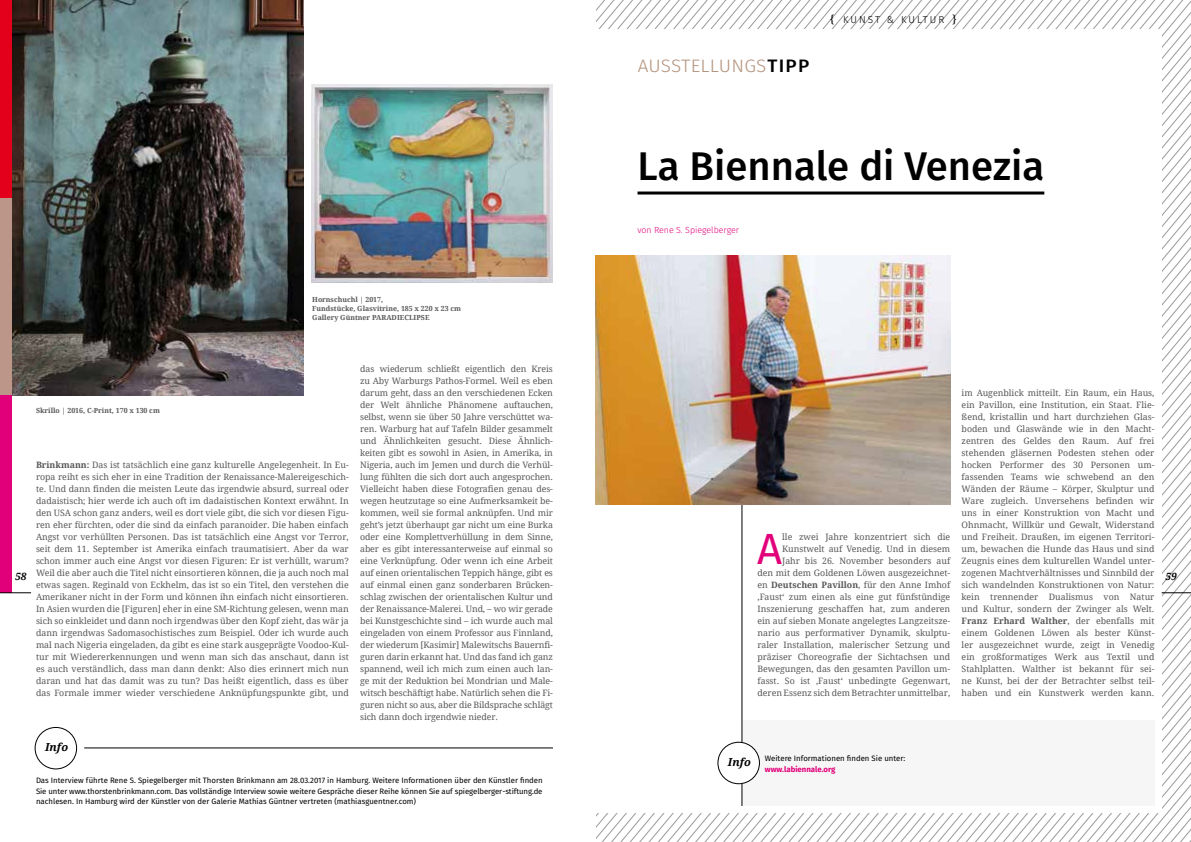
<style>
.page{position:relative;width:1191px;height:842px;background:#fff}
.page>*{position:absolute;margin:0;border:0;box-sizing:border-box;transform-origin:0 0}
.t1{font:43.6px "Fira Sans";color:#e2007a}
.t2{font:500 40px "Fira Sans";color:#000}
.t3{font:300 18px "Fira Sans";letter-spacing:.01em;color:#b3927c;scale:1.05 1}
.t4{font:italic 700 11px "Droid Serif";color:#000}
.t5{font:300 10px "Fira Sans";letter-spacing:.2em;color:#000}
.t6{font:italic 700 10px "Noto Serif";color:#000}
.t7{font:8.8px/12px "Droid Serif";color:#58585a;text-align:justify}
.t8{font:300 8.8px "Fira Sans";color:#e2007a}
.t9{font:7.8px/10.5px "Fira Sans";color:#000;text-align:justify}
.t10{font:700 7.8px "Fira Sans";color:#e2007a}
.t11{font:700 7px/9px "Droid Serif";color:#58585a}
.s1{font-weight:500;color:#000}
.s2{font-family:"Noto Serif";font-weight:400;font-size:11px}
.s3{font-weight:700}
</style>
<div class="page">
<div style="left:35px;top:727px;width:42px;height:42px;border:1px solid #000;border-radius:50%"></div>
<hr style="left:84px;top:748px;width:469px;height:1px;background:#000">
<img style="left:311px;top:84px;width:242px;height:198px">
<img style="left:12px;top:0;width:291px;height:395px">
<svg style="left:596px;top:4px;width:595px;height:838px"></svg>
<svg style="left:804px;top:287px;width:387px;height:555px"></svg>
<svg style="left:903px;top:359px;width:288px;height:483px"></svg>
<div style="left:595px;top:29px;width:566px;height:783px;background:#fff"></div>
<hr style="left:637px;top:192px;width:407px;height:3px;background:#000">
<div style="left:742px;top:720px;width:413px;height:86px;background:#f6f6f6"></div>
<hr style="left:742px;top:396px;width:1px;height:410px;background:#000">
<img style="left:595px;top:256px;width:355px;height:248px">
<div style="left:718px;top:742px;width:41px;height:42px;background:#fff;border-radius:50%"></div>
<div style="left:718px;top:742px;width:41px;height:42px;border:1px solid #000;border-radius:50%"></div>
<hr style="left:1161px;top:592px;width:30px;height:1px;background:#000">
<div style="left:0;top:0;width:12px;height:199px;background:#e2001a"></div>
<div style="left:0;top:198px;width:12px;height:198px;background:#bb9689"></div>
<div style="left:0;top:395px;width:12px;height:197px;background:#e2007a"></div>
<hr style="left:0;top:592px;width:31px;height:1px;background:#000">
<h3 class="t3" style="left:637px;top:53px;width:165px">AUSSTELLUNGS<span class="s1">TIPP</span></h3>
<p class="t5" style="left:829px;top:13px;width:128px"><span class="s2">{</span> KUNST &amp; KULTUR <span class="s2">}</span></p>
<h2 class="t2" style="left:637px;top:138px;width:408px">La Biennale di Venezia</h2>
<p class="t11" style="left:312px;top:295px;width:150px">Hornschuchl | 2017,<br>Fundstücke, Glasvitrine, 185 x 220 x 23 cm<br>Gallery Güntner PARADIECLIPSE</p>
<p class="t8" style="left:637px;top:224px;width:103px">von Rene S. Spiegelberger</p>
<p class="t7" style="left:360px;top:363px;width:194px">das wiederum schließt eigentlich den Kreis zu Aby Warburgs Pathos-Formel. Weil es eben darum geht, dass an den verschiedenen Ecken der Welt ähnliche Phänomene auftauchen, selbst, wenn sie über 50 Jahre verschüttet wa&shy;ren. Warburg hat auf Tafeln Bilder gesammelt und Ähnlichkeiten gesucht. Diese Ähnlich&shy;keiten gibt es sowohl in Asien, in Amerika, in Nigeria, auch im Jemen und durch die Verhül&shy;lung fühlten die sich dort auch angesprochen.<br>Vielleicht haben diese Fotografien genau des&shy;wegen heutzutage so eine Aufmerksamkeit be&shy;kommen, weil sie formal anknüpfen. Und mir geht’s jetzt überhaupt gar nicht um eine Burka oder eine Komplettverhüllung in dem Sinne, aber es gibt interessanterweise auf einmal so eine Verknüpfung. Oder wenn ich eine Arbeit auf einen orientalischen Teppich hänge, gibt es auf einmal einen ganz sonderbaren Brücken&shy;schlag zwischen der orientalischen Kultur und der Renaissance-Malerei. Und, – wo wir gerade bei Kunstgeschichte sind – ich wurde auch mal eingeladen von einem Professor aus Finnland, der wiederum [Kasimir] Malewitschs Bauernfi&shy;guren darin erkannt hat. Und das fand ich ganz spannend, weil ich mich zum einen auch lan&shy;ge mit der Reduktion bei Mondrian und Male&shy;witsch beschäftigt habe. Natürlich sehen die Fi&shy;guren nicht so aus, aber die Bildsprache schlägt sich dann doch irgendwie nieder.</p>
<p class="t7" style="left:961px;top:387px;width:194px">im Augenblick mitteilt. Ein Raum, ein Haus, ein Pavillon, eine Institution, ein Staat. Flie&shy;ßend, kristallin und hart durchziehen Glas&shy;boden und Glaswände wie in den Macht&shy;zentren des Geldes den Raum. Auf frei stehenden gläsernen Podesten stehen oder hocken Performer des 30 Personen um&shy;fassenden Teams wie schwebend an den Wänden der Räume – Körper, Skulptur und Ware zugleich. Unversehens befinden wir uns in einer Konstruktion von Macht und Ohnmacht, Willkür und Gewalt, Widerstand und Freiheit. Draußen, im eigenen Territori&shy;um, bewachen die Hunde das Haus und sind Zeugnis eines dem kulturellen Wandel unter&shy;zogenen Machtverhältnisses und Sinnbild der sich wandelnden Konstruktionen von Natur: kein trennender Dualismus von Natur und Kultur, sondern der Zwinger als Welt.<br><span class="s3">Franz Erhard Walther</span>, der ebenfalls mit einem Goldenen Löwen als bester Künst&shy;ler ausgezeichnet wurde, zeigt in Venedig ein großformatiges Werk aus Textil und Stahlplatten. Walther ist bekannt für sei&shy;ne Kunst, bei der der Betrachter selbst teil&shy;haben und ein Kunstwerk werden kann.</p>
<p class="t11" style="left:36px;top:406px;width:125px">Skrillo | 2016, C-Print, 170 x 130 cm</p>
<p class="t7" style="left:36px;top:459px;width:314px"><span class="s3">Brinkmann:</span> Das ist tatsächlich eine ganz kulturelle Angelegenheit. In Eu&shy;ropa reiht es sich eher in eine Tradition der Renaissance-Malereigeschich&shy;te. Und dann finden die meisten Leute das irgendwie absurd, surreal oder dadaistisch; hier werde ich auch oft im dadaistischen Kontext erwähnt. In den USA schon ganz anders, weil es dort viele gibt, die sich vor diesen Figu&shy;ren eher fürchten, oder die sind da einfach paranoider. Die haben einfach Angst vor verhüllten Personen. Das ist tatsächlich eine Angst vor Terror, seit dem 11. September ist Amerika einfach traumatisiert. Aber da war schon immer auch eine Angst vor diesen Figuren: Er ist verhüllt, warum?<br>Weil die aber auch die Titel nicht einsortieren können, die ja auch noch mal etwas sagen. Reginald von Eckhelm, das ist so ein Titel, den verstehen die Amerikaner nicht in der Form und können ihn einfach nicht einsortieren.<br>In Asien wurden die [Figuren] eher in eine SM-Richtung gelesen, wenn man sich so einkleidet und dann noch irgendwas über den Kopf zieht, das wär ja dann irgendwas Sadomasochistisches zum Beispiel. Oder ich wurde auch mal nach Nigeria eingeladen, da gibt es eine stark ausgeprägte Voodoo-Kul&shy;tur mit Wiedererkennungen und wenn man sich das anschaut, dann ist es auch verständlich, dass man dann denkt: Also dies erinnert mich nun daran und hat das damit was zu tun? Das heißt eigentlich, dass es über das Formale immer wieder verschiedene Anknüpfungspunkte gibt, und</p>
<p class="t7" style="left:757px;top:531px;width:194px;text-align:right">lle zwei Jahre konzentriert sich die Kunstwelt auf Venedig. Und in diesem<br>Jahr bis 26. November besonders auf<br>den mit dem Goldenen Löwen ausgezeichnet&shy;en <span class="s3">Deutschen Pavillon</span>, für den Anne Imhof ‚Faust‘ zum einen als eine gut fünfstündige Inszenierung geschaffen hat, zum anderen ein auf sieben Monate angelegtes Langzeitsze&shy;nario aus performativer Dynamik, skulptu&shy;raler Installation, malerischer Setzung und präziser Choreografie der Sichtachsen und Bewegungen, das den gesamten Pavillon um&shy;fasst. So ist ‚Faust‘ unbedingte Gegenwart, deren Essenz sich dem Betrachter unmittelbar,</p>
<h1 class="t1" style="left:757px;top:518px;width:27px">A</h1>
<p class="t6" style="left:15px;top:569px;width:13px">58</p>
<p class="t6" style="left:1165px;top:569px;width:13px">59</p>
<p class="t4" style="left:45px;top:741px;width:25px">Info</p>
<p class="t9" style="left:36px;top:776px;width:508px">Das Interview führte Rene S. Spiegelberger mit Thorsten Brinkmann am 28.03.2017 in Hamburg. Weitere Informationen über den Künstler finden Sie unter www.thorstenbrinkmann.com. Das vollständige Interview sowie weitere Gespräche dieser Reihe können Sie auf spiegelberger-stiftung.de nachlesen. In Hamburg wird der Künstler von der Galerie Mathias Güntner vertreten (mathiasguentner.com)</p>
<p class="t4" style="left:728px;top:756px;width:25px">Info</p>
<p class="t9" style="left:765px;top:754px;width:142px">Weitere Informationen finden Sie unter:</p>
<p class="t10" style="left:765px;top:763px;width:72px">www.labiennale.org</p>
</div>
